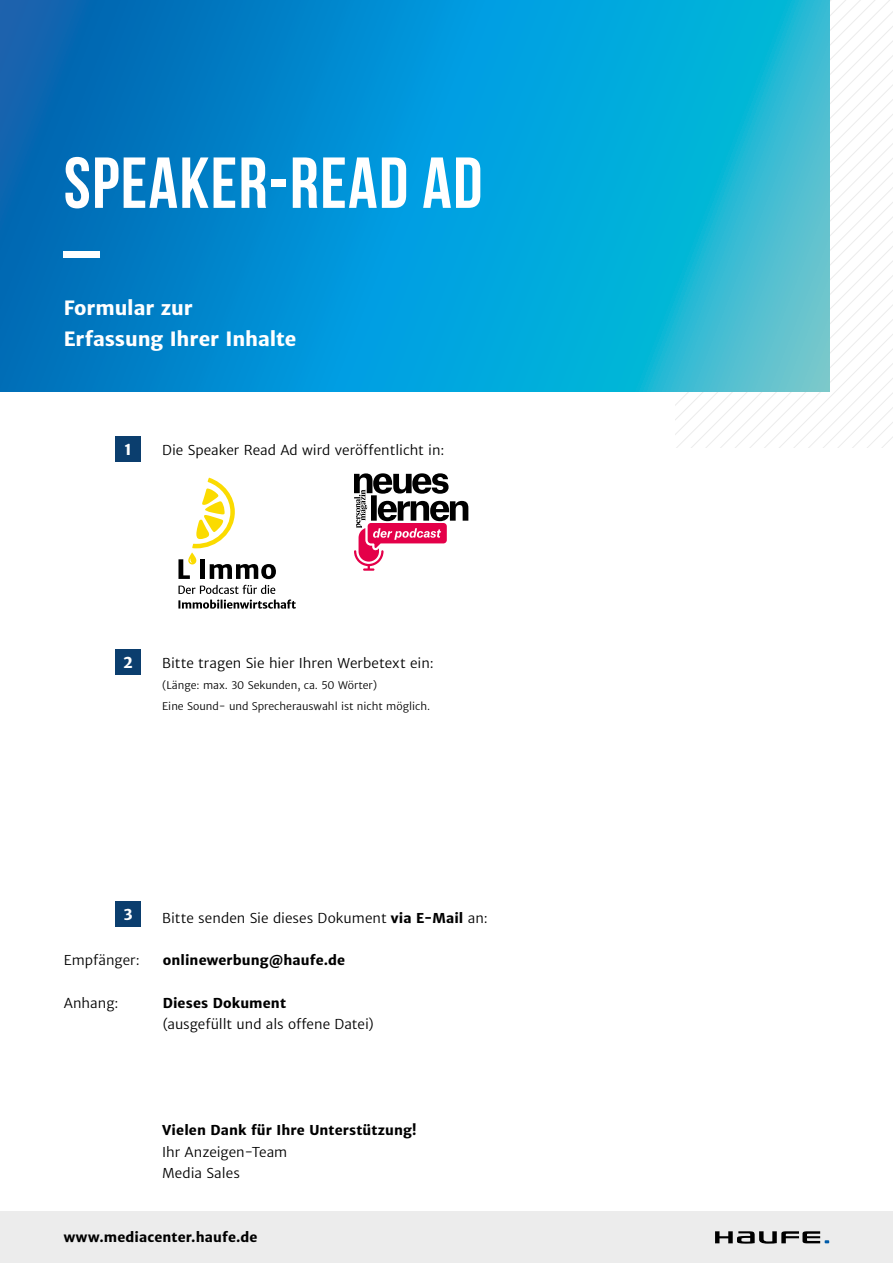
<style>
.page{position:relative;width:893px;height:1263px;background:#fff}
.page>*{position:absolute;margin:0;border:0;box-sizing:border-box;transform-origin:0 0}
.t1{font:700 72px/72px "Bebas Neue";letter-spacing:.02em;color:#fff}
.t2{font:700 19.5px/31.5px "Haufe Merriweather Sans";letter-spacing:-.005em;color:#fff}
.t3{font:700 15px "Haufe Merriweather Sans";color:#fff}
.t4{font:13.5px/21.3px "Haufe Merriweather Sans Lt";color:#000}
.t5{font:700 13.5px "Haufe Merriweather Sans";letter-spacing:.01em;color:#000}
.t6{font:10.5px/21.3px "Haufe Merriweather Sans Lt";color:#000}
.s1{font-family:"Haufe Merriweather Sans";font-weight:700}
</style>
<div class="page">
<div style="left:0;top:1212px;width:893px;height:51px;background:#ececec"></div>
<svg style="left:715px;top:1231px;width:114px;height:13px"></svg>
<svg style="left:675px;top:0;width:218px;height:448px"></svg>
<svg style="left:0;top:0;width:829px;height:391px;background:#0997d0"></svg>
<div style="left:115px;top:649px;width:26px;height:26px;background:#0b3e6e"></div>
<div style="left:115px;top:901px;width:26px;height:25px;background:#0b3e6e"></div>
<div style="left:115px;top:436px;width:26px;height:26px;background:#0b3e6e"></div>
<svg style="left:178px;top:478px;width:98px;height:101px"></svg>
<svg style="left:178px;top:585px;width:118px;height:24px"></svg>
<svg style="left:354px;top:473px;width:114px;height:98px"></svg>
<h1 class="t1" style="left:64px;top:146px;width:420px">SPEAKER-READ AD –</h1>
<h2 class="t2" style="left:64px;top:292px;width:234px">Formular zur<br>Erfassung Ihrer Inhalte</h2>
<p class="t3" style="left:125px;top:440px;width:9px">1</p>
<p class="t4" style="left:162px;top:440px;width:284px">Die Speaker Read Ad wird veröffentlicht in:</p>
<p class="t3" style="left:123px;top:653px;width:11px">2</p>
<p class="t4" style="left:162px;top:652px;width:273px">Bitte tragen Sie hier Ihren Werbetext ein:</p>
<p class="t6" style="left:162px;top:674px;width:270px">(Länge: max. 30 Sekunden, ca. 50 Wörter)<br>Eine Sound- und Sprecherauswahl ist nicht möglich.</p>
<p class="t3" style="left:124px;top:905px;width:10px">3</p>
<p class="t4" style="left:162px;top:907px;width:327px">Bitte senden Sie dieses Dokument <span class="s1">via E-Mail</span> an:</p>
<p class="t4" style="left:64px;top:950px;width:78px">Empfänger:</p>
<p class="t5" style="left:163px;top:952px;width:184px">onlinewerbung@haufe.de</p>
<p class="t4" style="left:64px;top:992px;width:56px">Anhang:</p>
<p class="t5" style="left:163px;top:995px;width:125px">Dieses Dokument</p>
<p class="t4" style="left:163px;top:1014px;width:213px">(ausgefüllt und als offene Datei)</p>
<p class="t5" style="left:162px;top:1122px;width:256px">Vielen Dank für Ihre Unterstützung!</p>
<p class="t4" style="left:162px;top:1141px;width:127px">Ihr Anzeigen-Team<br>Media Sales</p>
<p class="t5" style="left:64px;top:1228px;width:195px">www.mediacenter.haufe.de</p>
</div>
